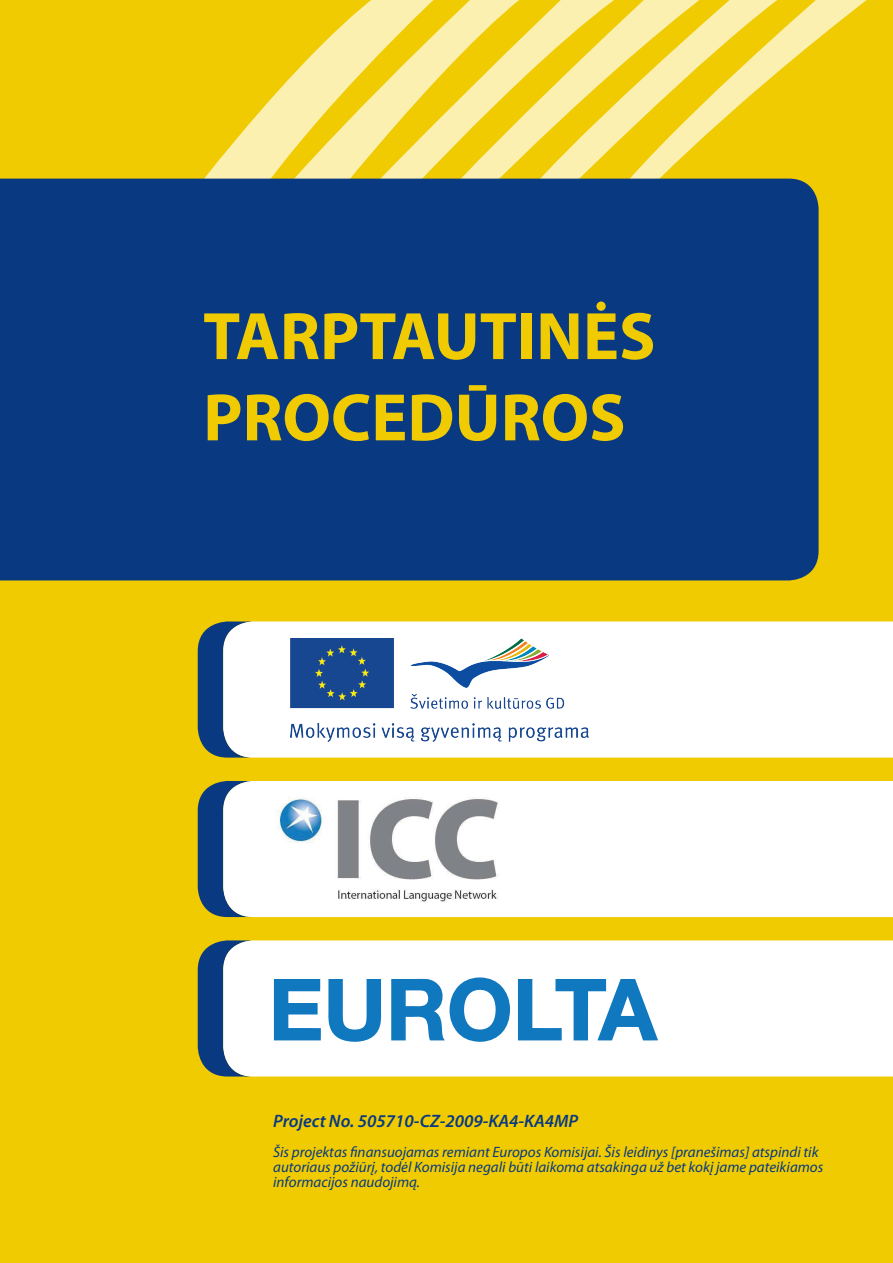
<style>
.page{position:relative;width:893px;height:1263px;background:#f0cb02}
.page>*{position:absolute;margin:0;border:0;box-sizing:border-box;transform-origin:0 0}
.t1{font:700 67.65px/81.3px "Myriad Pro";color:#f0cb02}
.t2{font:italic 600 18px "Myriad Pro";color:#083981}
.t3{font:italic 15px/15px "Myriad Pro";color:#083981}
</style>
<div class="page">
<svg style="left:146px;top:150px;width:81px;height:29px"></svg>
<svg style="left:227px;top:53px;width:86px;height:126px;fill:#fbf0af"></svg>
<svg style="left:313px;top:0;width:82px;height:179px;fill:#fbf0af"></svg>
<svg style="left:395px;top:0;width:114px;height:179px;fill:#fbf0af"></svg>
<svg style="left:509px;top:0;width:93px;height:179px;fill:#fbf0af"></svg>
<svg style="left:602px;top:0;width:265px;height:179px"></svg>
<div style="left:0;top:179px;width:819px;height:401px;background:#083981"></div>
<svg style="left:198px;top:622px;width:25px;height:135px;background:#1d4675"></svg>
<svg style="left:198px;top:781px;width:25px;height:136px;background:#1f4774"></svg>
<svg style="left:198px;top:941px;width:25px;height:135px;background:#1d4675"></svg>
<div style="left:223px;top:621px;width:670px;height:136px;background:#fff"></div>
<div style="left:223px;top:781px;width:670px;height:136px;background:#fff"></div>
<div style="left:223px;top:940px;width:670px;height:136px;background:#fff"></div>
<img style="left:270px;top:792px;width:242px;height:118px">
<img style="left:290px;top:639px;width:298px;height:102px">
<svg style="left:274px;top:979px;width:47px;height:61px;background:#58a1d2"></svg>
<svg style="left:328px;top:979px;width:53px;height:63px;background:#75b1da"></svg>
<svg style="left:391px;top:977px;width:119px;height:65px;background:#7bb4db"></svg>
<svg style="left:518px;top:979px;width:140px;height:61px;background:#85bade"></svg>
<h1 class="t1" style="left:203px;top:293px;width:454px">TARPTAUTINĖS<br>PROCEDŪROS</h1>
<p class="t2" style="left:273px;top:1109px;width:306px">Project No. 505710-CZ-2009-KA4-KA4MP</p>
<p class="t3" style="left:273px;top:1144px;width:552px">Šis projektas finansuojamas remiant Europos Komisijai. Šis leidinys [pranešimas] atspindi tik autoriaus požiūrį, todėl Komisija negali būti laikoma atsakinga už bet kokį jame pateikiamos informacijos naudojimą.</p>
</div>
